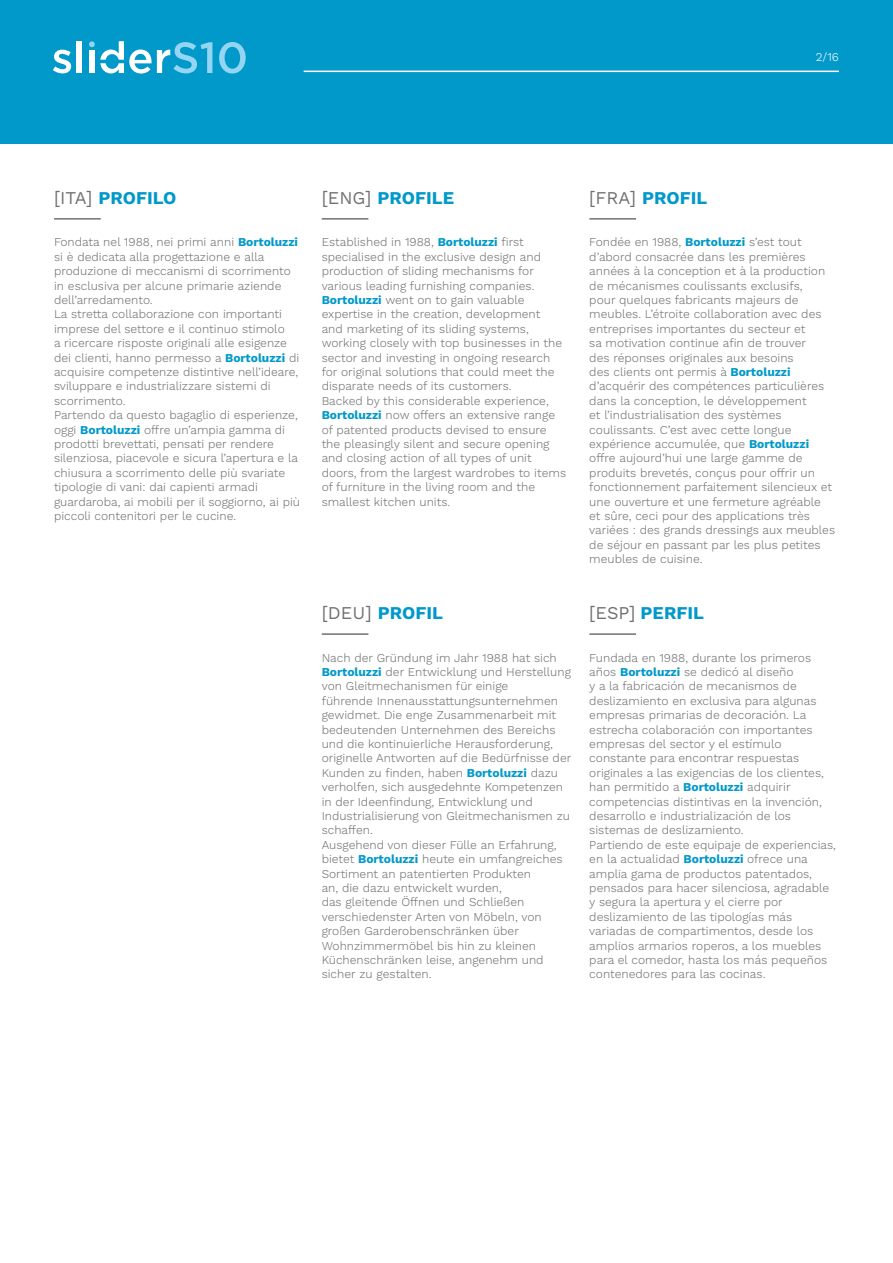
<style>
.page{position:relative;width:893px;height:1263px;background:#fff}
.page>*{position:absolute;margin:0;border:0;box-sizing:border-box;transform-origin:0 0}
.t1{font:700 18px "Work Sans";color:#0099ca}
.t2{font:300 12px/14.4px "Work Sans";color:#707172}
.t3{font:300 12px "Work Sans";color:#fff}
.s1{font-weight:400;color:#707172}
.s2{font-weight:700;color:#0099ca}
</style>
<div class="page">
<div style="left:0;top:0;width:893px;height:144px;background:#0099ca"></div>
<hr style="left:304px;top:71px;width:535px;height:1px;background:#fff">
<svg style="left:53px;top:50px;width:18px;height:23px"></svg>
<div style="left:77px;top:41px;width:5px;height:32px;background:#fff"></div>
<svg style="left:219px;top:42px;width:27px;height:32px"></svg>
<svg style="left:89px;top:41px;width:123px;height:33px"></svg>
<hr style="left:54px;top:218px;width:47px;height:2px;background:#707172">
<hr style="left:322px;top:218px;width:46px;height:2px;background:#707172">
<hr style="left:322px;top:633px;width:46px;height:2px;background:#707172">
<hr style="left:589px;top:218px;width:47px;height:2px;background:#707172">
<hr style="left:589px;top:633px;width:47px;height:2px;background:#707172">
<p class="t3" style="left:816px;top:50px;width:25px">2/16</p>
<h1 class="t1" style="left:54px;top:187px;width:124px"><span class="s1">[ITA]</span> PROFILO</h1>
<p class="t2" style="left:54px;top:236px;width:248px">Fondata nel 1988, nei primi anni <span class="s2">Bortoluzzi </span>si è dedicata alla progettazione e alla produzione di meccanismi di scorrimento in esclusiva per alcune primarie aziende dell’arredamento.<br>La stretta collaborazione con importanti imprese del settore e il continuo stimolo<br>a ricercare risposte originali alle esigenze dei clienti, hanno permesso a <span class="s2">Bortoluzzi</span> di acquisire competenze distintive nell’ideare, sviluppare e industrializzare sistemi di scorrimento.<br>Partendo da questo bagaglio di esperienze, oggi <span class="s2">Bortoluzzi</span> offre un’ampia gamma di prodotti brevettati, pensati per rendere silenziosa, piacevole e sicura l’apertura e la chiusura a scorrimento delle più svariate tipologie di vani: dai capienti armadi guardaroba, ai mobili per il soggiorno, ai più piccoli contenitori per le cucine.</p>
<h1 class="t1" style="left:322px;top:187px;width:134px"><span class="s1">[ENG]</span> PROFILE</h1>
<p class="t2" style="left:322px;top:236px;width:246px">Established in 1988, <span class="s2">Bortoluzzi</span> first specialised in the exclusive design and production of sliding mechanisms for various leading furnishing companies.<br><span class="s2">Bortoluzzi</span> went on to gain valuable expertise in the creation, development<br>and marketing of its sliding systems, working closely with top businesses in the sector and investing in ongoing research for original solutions that could meet the disparate needs of its customers.<br>Backed by this considerable experience, <span class="s2">Bortoluzzi</span> now offers an extensive range of patented products devised to ensure the pleasingly silent and secure opening and closing action of all types of unit doors, from the largest wardrobes to items of furniture in the living room and the smallest kitchen units.</p>
<h1 class="t1" style="left:322px;top:602px;width:123px"><span class="s1">[DEU]</span> PROFIL</h1>
<p class="t2" style="left:322px;top:651px;width:251px">Nach der Gründung im Jahr 1988 hat sich <span class="s2">Bortoluzzi</span> der Entwicklung und Herstellung von Gleitmechanismen für einige<br>führende Innenausstattungsunternehmen gewidmet. Die enge Zusammenarbeit mit bedeutenden Unternehmen des Bereichs und die kontinuierliche Herausforderung, originelle Antworten auf die Bedürfnisse der Kunden zu finden, haben <span class="s2">Bortoluzzi</span> dazu verholfen, sich ausgedehnte Kompetenzen in der Ideenfindung, Entwicklung und Industrialisierung von Gleitmechanismen zu schaffen.<br>Ausgehend von dieser Fülle an Erfahrung, bietet <span class="s2">Bortoluzzi</span> heute ein umfangreiches Sortiment an patentierten Produkten<br>an, die dazu entwickelt wurden,<br>das gleitende Öffnen und Schließen verschiedenster Arten von Möbeln, von großen Garderobenschränken über Wohnzimmermöbel bis hin zu kleinen Küchenschränken leise, angenehm und sicher zu gestalten.</p>
<h1 class="t1" style="left:589px;top:187px;width:120px"><span class="s1">[FRA]</span> PROFIL</h1>
<p class="t2" style="left:589px;top:236px;width:247px">Fondée en 1988, <span class="s2">Bortoluzzi</span> s’est tout d’abord consacrée dans les premières années à la conception et à la production de mécanismes coulissants exclusifs,<br>pour quelques fabricants majeurs de meubles. L’étroite collaboration avec des entreprises importantes du secteur et<br>sa motivation continue afin de trouver<br>des réponses originales aux besoins<br>des clients ont permis à <span class="s2">Bortoluzzi </span>d’acquérir des compétences particulières dans la conception, le développement<br>et l’industrialisation des systèmes coulissants. C’est avec cette longue expérience accumulée, que <span class="s2">Bortoluzzi </span>offre aujourd’hui une large gamme de produits brevetés, conçus pour offrir un fonctionnement parfaitement silencieux et une ouverture et une fermeture agréable et sûre, ceci pour des applications très variées : des grands dressings aux meubles de séjour en passant par les plus petites meubles de cuisine.</p>
<h1 class="t1" style="left:589px;top:602px;width:116px"><span class="s1">[ESP]</span> PERFIL</h1>
<p class="t2" style="left:589px;top:651px;width:248px">Fundada en 1988, durante los primeros años <span class="s2">Bortoluzzi</span> se dedicó al diseño<br>y a la fabricación de mecanismos de deslizamiento en exclusiva para algunas empresas primarias de decoración. La estrecha colaboración con importantes empresas del sector y el estímulo constante para encontrar respuestas originales a las exigencias de los clientes, han permitido a <span class="s2">Bortoluzzi</span> adquirir competencias distintivas en la invención, desarrollo e industrialización de los sistemas de deslizamiento.<br>Partiendo de este equipaje de experiencias, en la actualidad <span class="s2">Bortoluzzi</span> ofrece una amplia gama de productos patentados, pensados para hacer silenciosa, agradable y segura la apertura y el cierre por deslizamiento de las tipologías más variadas de compartimentos, desde los amplios armarios roperos, a los muebles para el comedor, hasta los más pequeños contenedores para las cocinas.</p>
</div>
